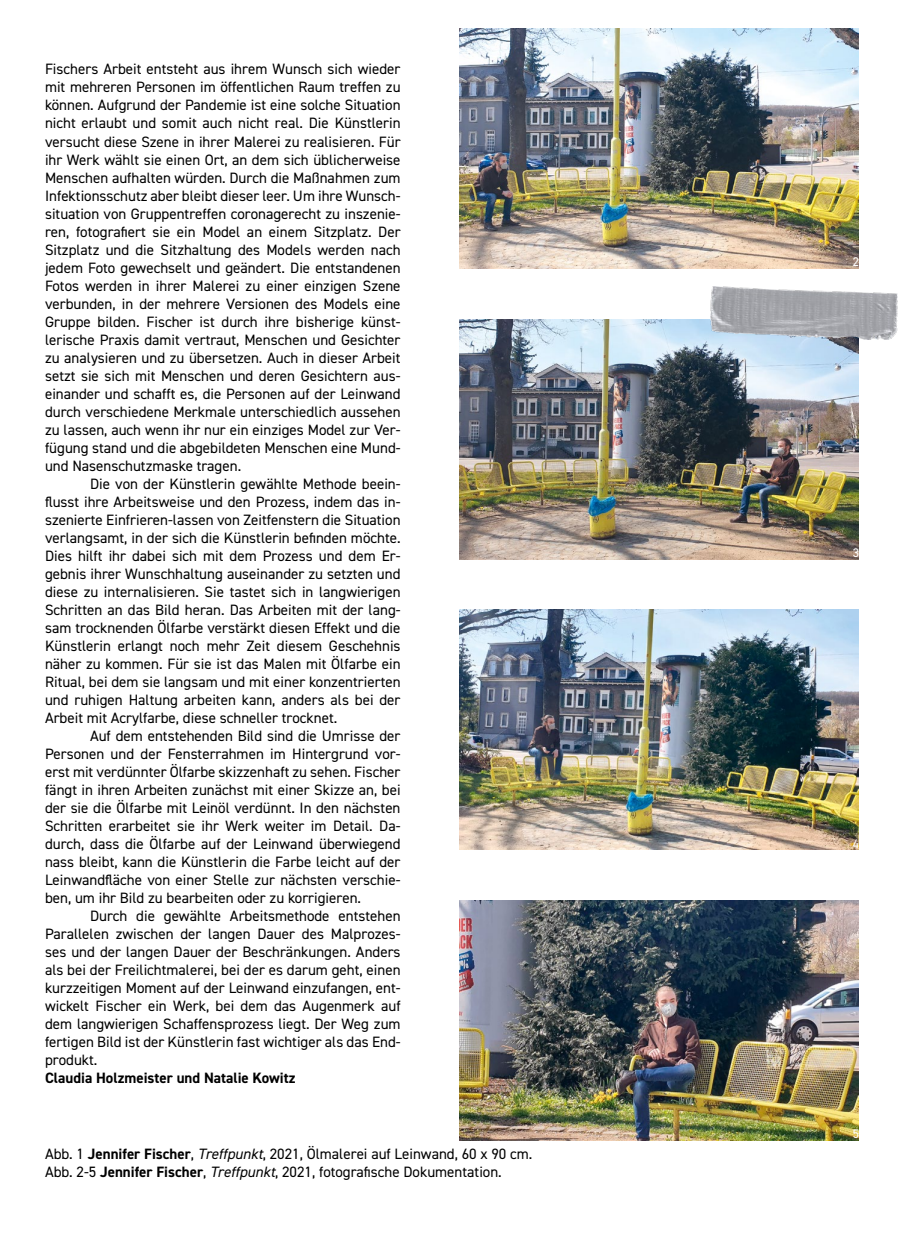
<style>
.page{position:relative;width:904px;height:1241px;background:#fff}
.page>*{position:absolute;margin:0;border:0;box-sizing:border-box;transform-origin:0 0}
.t1{font:15px/18px "DIN2014 Regular 2";color:#000;text-align:justify}
.t2{font:700 15px "DIN2014";color:#000}
.t3{font:12.5px "DIN2014 Regular 2";color:#fff}
.s1{font-family:"DIN2014";font-weight:700}
.s2{font-family:"DIN2014 Italic 2"}
</style>
<div class="page">
<img style="left:459px;top:319px;width:400px;height:240px">
<img style="left:459px;top:900px;width:400px;height:240px">
<img style="left:459px;top:29px;width:400px;height:239px">
<img style="left:459px;top:609px;width:400px;height:240px">
<img style="left:711px;top:286px;width:186px;height:53px">
<p class="t1" style="left:45px;top:60px;width:357px">Fischers Arbeit entsteht aus ihrem Wunsch sich wieder mit mehreren Personen im öffentlichen Raum treffen zu können. Aufgrund der Pandemie ist eine solche Situation nicht erlaubt und somit auch nicht real. Die Künstlerin versucht diese Szene in ihrer Malerei zu realisieren. Für ihr Werk wählt sie einen Ort, an dem sich üblicherweise Menschen aufhalten würden. Durch die Maßnahmen zum Infektionsschutz aber bleibt dieser leer. Um ihre Wunsch&shy;situation von Gruppentreffen coronagerecht zu inszenie&shy;ren, fotografiert sie ein Model an einem Sitzplatz. Der Sitzplatz und die Sitzhaltung des Models werden nach jedem Foto gewechselt und geändert. Die entstandenen Fotos werden in ihrer Malerei zu einer einzigen Szene verbunden, in der mehrere Versionen des Models eine Gruppe bilden. Fischer ist durch ihre bisherige künst&shy;lerische Praxis damit vertraut, Menschen und Gesichter zu analysieren und zu übersetzen. Auch in dieser Arbeit setzt sie sich mit Menschen und deren Gesichtern aus&shy;einander und schafft es, die Personen auf der Leinwand durch verschiedene Merkmale unterschiedlich aussehen zu lassen, auch wenn ihr nur ein einziges Model zur Ver&shy;fügung stand und die abgebildeten Menschen eine Mund&shy;und Nasenschutzmaske tragen.</p>
<p class="t1" style="left:45px;top:474px;width:357px;text-indent:45px">Die von der Künstlerin gewählte Methode beein&shy;flusst ihre Arbeitsweise und den Prozess, indem das in&shy;szenierte Einfrieren-lassen von Zeitfenstern die Situation verlangsamt, in der sich die Künstlerin befinden möchte.<br>Dies hilft ihr dabei sich mit dem Prozess und dem Er&shy;gebnis ihrer Wunschhaltung auseinander zu setzten und diese zu internalisieren. Sie tastet sich in langwierigen Schritten an das Bild heran. Das Arbeiten mit der lang&shy;sam trocknenden Ölfarbe verstärkt diesen Effekt und die Künstlerin erlangt noch mehr Zeit diesem Geschehnis näher zu kommen. Für sie ist das Malen mit Ölfarbe ein Ritual, bei dem sie langsam und mit einer konzentrierten und ruhigen Haltung arbeiten kann, anders als bei der Arbeit mit Acrylfarbe, diese schneller trocknet.</p>
<p class="t1" style="left:45px;top:726px;width:357px;text-indent:45px">Auf dem entstehenden Bild sind die Umrisse der Personen und der Fensterrahmen im Hintergrund vor&shy;erst mit verdünnter Ölfarbe skizzenhaft zu sehen. Fischer fängt in ihren Arbeiten zunächst mit einer Skizze an, bei der sie die Ölfarbe mit Leinöl verdünnt. In den nächsten Schritten erarbeitet sie ihr Werk weiter im Detail. Da&shy;durch, dass die Ölfarbe auf der Leinwand überwiegend nass bleibt, kann die Künstlerin die Farbe leicht auf der Leinwandfläche von einer Stelle zur nächsten verschie&shy;ben, um ihr Bild zu bearbeiten oder zu korrigieren.</p>
<p class="t1" style="left:45px;top:906px;width:357px;text-indent:45px">Durch die gewählte Arbeitsmethode entstehen Parallelen zwischen der langen Dauer des Malprozes&shy;ses und der langen Dauer der Beschränkungen. Anders als bei der Freilichtmalerei, bei der es darum geht, einen kurzzeitigen Moment auf der Leinwand einzufangen, ent&shy;wickelt Fischer ein Werk, bei dem das Augenmerk auf dem langwierigen Schaffensprozess liegt. Der Weg zum fertigen Bild ist der Künstlerin fast wichtiger als das End&shy;produkt.</p>
<p class="t2" style="left:45px;top:1067px;width:252px">Claudia Holzmeister und Natalie Kowitz</p>
<p class="t1" style="left:45px;top:1144px;width:489px">Abb. 1 <span class="s1">Jennifer Fischer</span>, <span class="s2">Treffpunkt</span>, 2021, Ölmalerei auf Leinwand, 60 x 90 cm.<br>Abb. 2-5 <span class="s1">Jennifer Fischer</span>, <span class="s2">Treffpunkt</span>, 2021, fotografische Dokumentation.</p>
<p class="t3" style="left:852px;top:254px;width:8px">2</p>
<p class="t3" style="left:852px;top:544px;width:8px">3</p>
<p class="t3" style="left:852px;top:835px;width:8px">4</p>
<p class="t3" style="left:852px;top:1125px;width:8px">5</p>
</div>
